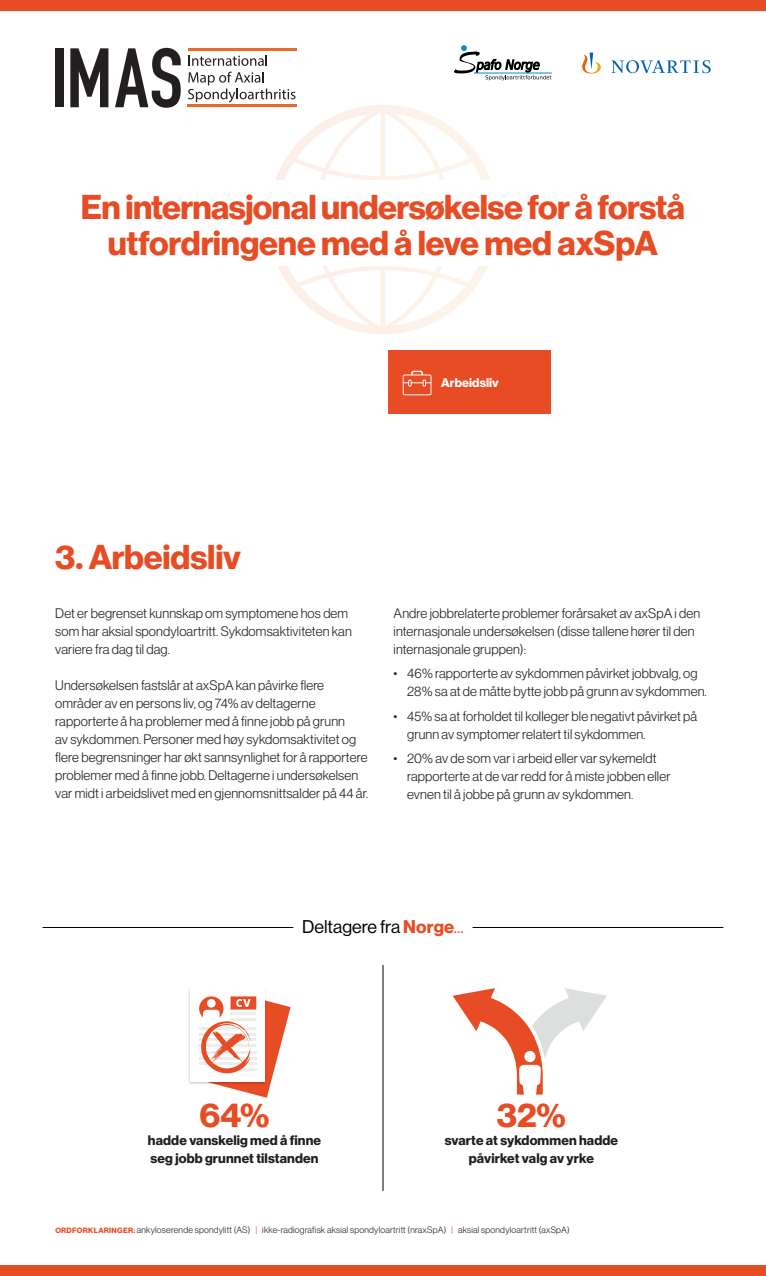
<style>
.page{position:relative;width:766px;height:1276px;background:#fff}
.page>*{position:absolute;margin:0;border:0;box-sizing:border-box;transform-origin:0 0}
.Tittel{font:700 33.75px/36px "Volta Modern Display 75";letter-spacing:-.015em;color:#e74c25;text-align:center}
.Uthevet_-_Infographi{font:700 33.75px "Volta Modern Display 75";color:#e74c25}
.t1{font:18px "Volta Modern Display 55 Roman";color:#000}
.Brødtekst{font:300 13.5px/18px "Volta Modern Display 45";letter-spacing:.01em;color:#231f20}
.Brødtekst_-_Infograp{font:700 13.5px/18px "Volta Modern Display 75";letter-spacing:.01em;color:#231f20}
.Knapp_-_inaktiv__lin{font:700 12.45px "Volta Modern Display 75";letter-spacing:.01em;color:#fff}
.t2{font:300 9px "Volta Modern Display 45";letter-spacing:.025em;color:#231f20}
.s1{font-family:"Volta Modern Display 75";font-weight:700;color:#e74c25}
.s2{color:#e74c25}
.s3{font-family:"Volta Modern Display 75";font-weight:700;font-size:7.5px;color:#e74c25}
</style>
<div class="page">
<svg style="left:275px;top:105px;width:216px;height:229px"></svg>
<svg style="left:70px;top:48px;width:38px;height:59px"></svg>
<svg style="left:115px;top:48px;width:66px;height:60px"></svg>
<hr style="left:188px;top:48px;width:108px;height:3px;background:#eb6a25">
<hr style="left:187px;top:104px;width:109px;height:3px;background:#eb6a25">
<div style="left:55px;top:48px;width:8px;height:59px;background:#231f20"></div>
<svg style="left:188px;top:55px;width:79px;height:11px"></svg>
<svg style="left:188px;top:72px;width:107px;height:30px"></svg>
<div style="left:0;top:1265px;width:765px;height:11px;background:#e74c25"></div>
<div style="left:0;top:0;width:765px;height:11px;background:#e74c25"></div>
<div style="left:0;top:181px;width:765px;height:85px;background:#fff"></div>
<svg style="left:454px;top:45px;width:97px;height:35px"></svg>
<svg style="left:582px;top:53px;width:128px;height:21px"></svg>
<hr style="left:43px;top:927px;width:250px;height:1px;background:#000">
<hr style="left:472px;top:927px;width:251px;height:1px;background:#000">
<svg style="left:452px;top:988px;width:154px;height:107px"></svg>
<div style="left:188px;top:986px;width:79px;height:98px;background:#000;opacity:.2"></div>
<div style="left:190px;top:988px;width:75px;height:93px;background:#fff"></div>
<svg style="left:194px;top:988px;width:96px;height:109px"></svg>
<hr style="left:383px;top:965px;width:1px;height:226px;background:#000">
<div style="left:388px;top:350px;width:162px;height:64px;background:#e74c25"></div>
<svg style="left:402px;top:371px;width:29px;height:24px"></svg>
<h1 class="Tittel" style="left:81px;top:190px;width:605px">En internasjonal undersøkelse for å forstå utfordringene med å leve med axSpA</h1>
<p class="Knapp_-_inaktiv__lin" style="left:441px;top:375px;width:59px">Arbeidsliv</p>
<p class="Tittel" style="left:55px;top:540px;width:187px">3. Arbeidsliv</p>
<p class="Brødtekst" style="left:55px;top:604px;width:298px">Det er begrenset kunnskap om symptomene hos dem som har aksial spondyloartritt. Sykdomsaktiviteten kan variere fra dag til dag.</p>
<p class="Brødtekst" style="left:55px;top:676px;width:314px">Undersøkelsen fastslår at axSpA kan påvirke flere områder av en persons liv, og 74% av deltagerne rapporterte å ha problemer med å finne jobb på grunn<br>av sykdommen. Personer med høy sykdomsaktivitet og flere begrensninger har økt sannsynlighet for å rapportere problemer med å finne jobb. Deltagerne i undersøkelsen var midt i arbeidslivet med en gjennomsnittsalder på 44 år.</p>
<p class="Brødtekst" style="left:393px;top:604px;width:308px">Andre jobbrelaterte problemer forårsaket av axSpA i den internasjonale undersøkelsen (disse tallene hører til den internasjonale gruppen):</p>
<p class="Brødtekst" style="left:407px;top:664px;width:301px;text-indent:-14px">• 46% rapporterte av sykdommen påvirket jobbvalg, og<br>28% sa at de måtte bytte jobb på grunn av sykdommen.</p>
<p class="Brødtekst" style="left:407px;top:707px;width:291px;text-indent:-14px">• 45% sa at forholdet til kolleger ble negativt påvirket på grunn av symptomer relatert til sykdommen.</p>
<p class="Brødtekst" style="left:407px;top:749px;width:265px;text-indent:-14px">• 20% av de som var i arbeid eller var sykemeldt rapporterte at de var redd for å miste jobben eller evnen til å jobbe på grunn av sykdommen.</p>
<p class="t1" style="left:302px;top:916px;width:163px">Deltagere fra <span class="s1">Norge</span><span class="s2">...</span></p>
<p class="Uthevet_-_Infographi" style="left:199px;top:1096px;width:71px">64%</p>
<p class="Brødtekst_-_Infograp" style="left:148px;top:1132px;width:175px">hadde vanskelig med å finne seg jobb grunnet tilstanden</p>
<p class="Uthevet_-_Infographi" style="left:497px;top:1096px;width:70px">32%</p>
<p class="Brødtekst_-_Infograp" style="left:444px;top:1132px;width:175px;text-align:center">svarte at sykdommen hadde påvirket valg av yrke</p>
<p class="t2" style="left:55px;top:1225px;width:515px"><span class="s3">ORDFORKLARINGER:</span> ankyloserende spondylitt (AS) <span class="s2">|</span> ikke-radiografisk aksial spondyloartritt (nraxSpA) <span class="s2">|</span> aksial spondyloartritt (axSpA)</p>
</div>
